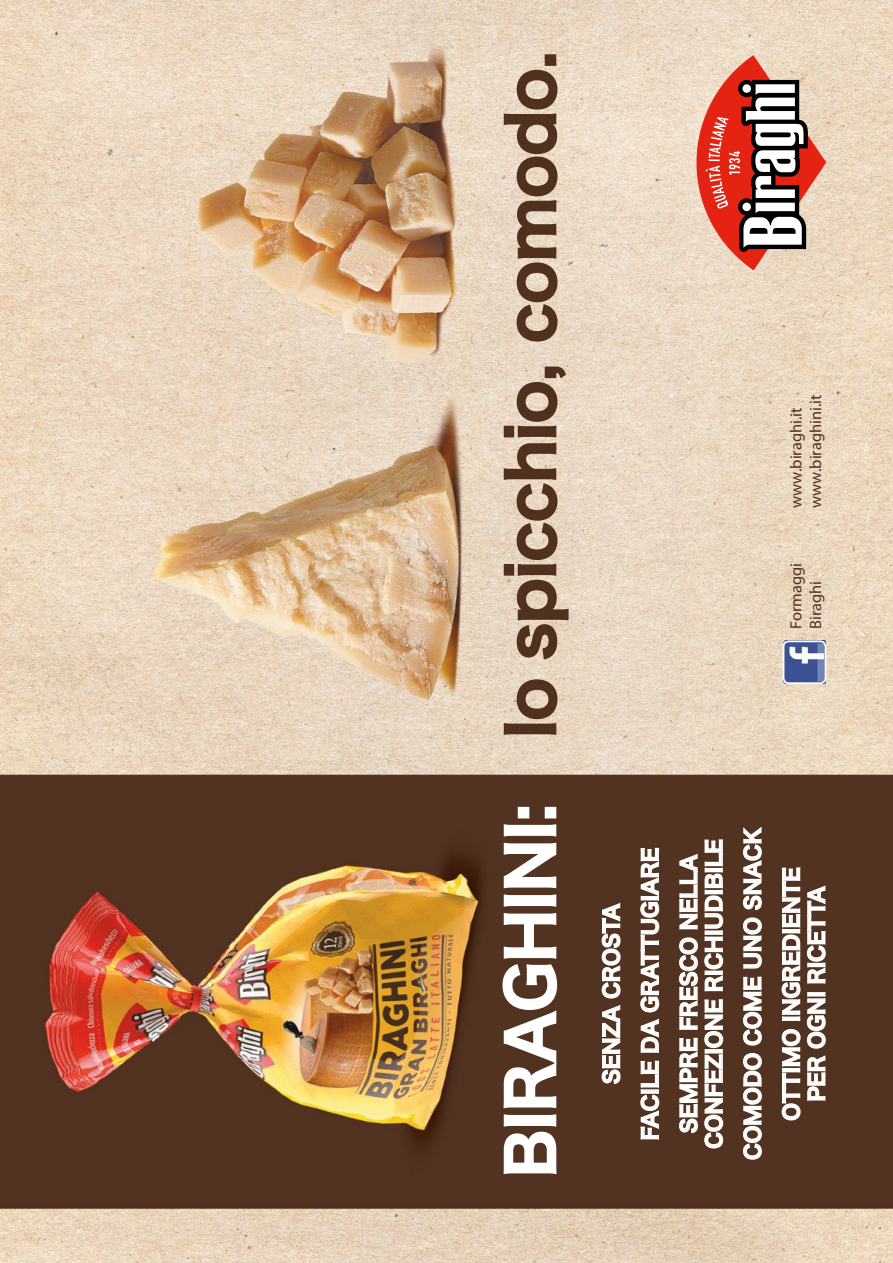
<style>
.page{position:relative;width:893px;height:1263px;background:#fff}
.page>*{position:absolute;margin:0;border:0;box-sizing:border-box;transform-origin:0 0}
.t1{font:63px "Hira Kaku Pro N W6 90 pv RKSJ H";color:#503120}
.t2{font:21px/38.7px "Hira Kaku Pro N W6 90 pv RKSJ H";color:#fff;text-align:center}
.t3{font:16.35px/19.6px "Myriad Pro";color:#503120}
.s1{color:#fff}
</style>
<div class="page">
<img style="left:0;top:0;width:893px;height:1263px">
<svg style="left:501px;top:806px;width:57px;height:369px"></svg>
<svg style="left:502px;top:678px;width:57px;height:58px;background:#c5b09d"></svg>
<svg style="left:502px;top:365px;width:68px;height:296px;background:#ccb8a4"></svg>
<svg style="left:503px;top:69px;width:56px;height:274px;background:#cab6a3"></svg>
<div style="left:545px;top:54px;width:11px;height:12px;border:2px solid #503120"></div>
<svg style="left:696px;top:55px;width:130px;height:215px"></svg>
<img style="left:783px;top:641px;width:43px;height:43px">
<div style="left:783px;top:640px;width:43px;height:44px;border:2px solid #fff;border-radius:5px"></div>
<svg style="left:599px;top:902px;width:24px;height:183px"></svg>
<svg style="left:639px;top:1060px;width:21px;height:80px"></svg>
<svg style="left:639px;top:847px;width:21px;height:207px"></svg>
<svg style="left:666px;top:825px;width:162px;height:335px;background:#755c4e"></svg>
<h1 class="t1" style="left:474px;top:1177px;width:1127px;rotate:-90deg"><span class="s1">BIRAGHINI:</span> lo spicchio, comodo.</h1>
<p class="t3" style="left:786px;top:508px;width:115px;rotate:-90deg">www.biraghi.it www.biraghini.it</p>
<p class="t3" style="left:786px;top:629px;width:67px;rotate:-90deg">Formaggi<br>Biraghi</p>
<p class="t2" style="left:694px;top:1160px;width:333px;rotate:-90deg">CONFEZIONE RICHIUDIBILE<br>COMODO COME UNO SNACK<br>OTTIMO INGREDIENTE</p>
<p class="t2" style="left:591px;top:1140px;width:294px;rotate:-90deg">SENZA CROSTA<br>FACILE DA GRATTUGIARE<br>SEMPRE FRESCO NELLA</p>
<p class="t2" style="left:796px;top:1101px;width:216px;rotate:-90deg">PER OGNI RICETTA</p>
</div>
